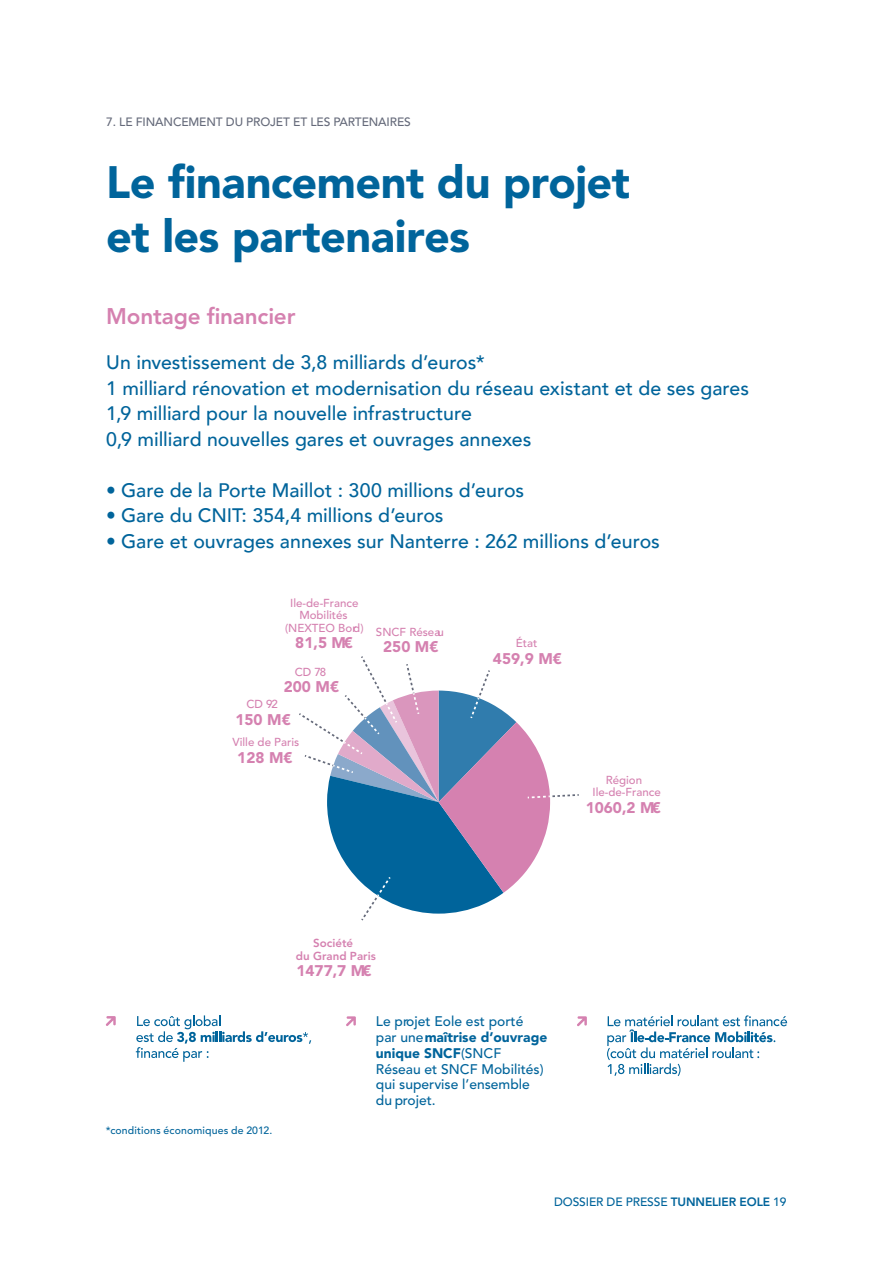
<style>
.page{position:relative;width:893px;height:1263px;background:#fff}
.page>*{position:absolute;margin:0;border:0;box-sizing:border-box;transform-origin:0 0}
.t1{font:900 45px/54px "Avenir LT Std";letter-spacing:-.015em;color:#00649b}
.t2{font:800 22.5px "Avenir LT Std";letter-spacing:-.01em;color:#d581b0}
.t3{font:500 19.5px/25.5px "Avenir";color:#00649b}
.t4{font:900 15.3px "Avenir LT Std";color:#d581b0}
.t5{font:500 13.8px/15.8px "Avenir LT Std";color:#00649b}
.t6{font:500 12px "Avenir LT Std";letter-spacing:-.01em;color:#656a7a}
.t7{font:500 12px "Avenir LT Std";letter-spacing:-.01em;color:#00649b}
.t8{font:500 11.55px/12.8px "Avenir LT Std";color:#d581b0;text-align:center}
.t9{font:800 11.55px/12.8px "Avenir LT Std";color:#d581b0;text-align:center}
.t10{font:500 10.5px "Avenir LT Std";letter-spacing:.015em;color:#00649b}
.s1{font-weight:900}
.s2{font-weight:800}
</style>
<div class="page">
<svg style="left:299px;top:656px;width:280px;height:264px"></svg>
<svg style="left:346px;top:1016px;width:10px;height:10px"></svg>
<svg style="left:607px;top:1015px;width:180px;height:61px"></svg>
<svg style="left:577px;top:1016px;width:10px;height:10px"></svg>
<svg style="left:136px;top:1015px;width:175px;height:47px"></svg>
<svg style="left:106px;top:1016px;width:10px;height:10px"></svg>
<p class="t6" style="left:106px;top:114px;width:306px">7. LE FINANCEMENT DU PROJET ET LES PARTENAIRES</p>
<h1 class="t1" style="left:106px;top:156px;width:525px">Le financement du projet et les partenaires</h1>
<p class="t2" style="left:106px;top:303px;width:191px">Montage financier</p>
<p class="t3" style="left:106px;top:349px;width:644px">Un investissement de 3,8 milliards d’euros*<br>1 milliard rénovation et modernisation du réseau existant et de ses gares 1,9 milliard pour la nouvelle infrastructure<br>0,9 milliard nouvelles gares et ouvrages annexes</p>
<p class="t3" style="left:106px;top:476px;width:419px">• Gare de la Porte Maillot : 300 millions d’euros</p>
<p class="t3" style="left:106px;top:502px;width:339px">• Gare du CNIT: 354,4 millions d’euros</p>
<p class="t3" style="left:106px;top:527px;width:555px">• Gare et ouvrages annexes sur Nanterre : 262 millions d’euros</p>
<p class="t8" style="left:285px;top:597px;width:80px">Ile-de-France<br>Mobilités (NEXTEO Bord)</p>
<p class="t4" style="left:295px;top:634px;width:59px">81,5 M€</p>
<p class="t8" style="left:295px;top:666px;width:33px">CD 78</p>
<p class="t4" style="left:284px;top:677px;width:57px">200 M€</p>
<p class="t8" style="left:246px;top:698px;width:33px">CD 92</p>
<p class="t4" style="left:235px;top:710px;width:57px">150 M€</p>
<p class="t8" style="left:232px;top:736px;width:68px">Ville de Paris</p>
<p class="t4" style="left:237px;top:748px;width:57px">128 M€</p>
<p class="t8" style="left:376px;top:626px;width:69px">SNCF Réseau</p>
<p class="t4" style="left:383px;top:638px;width:57px">250 M€</p>
<p class="t8" style="left:516px;top:637px;width:23px">État</p>
<p class="t4" style="left:493px;top:649px;width:71px">459,9 M€</p>
<p class="t8" style="left:592px;top:774px;width:70px">Région<br>Ile-de-France</p>
<p class="t4" style="left:586px;top:798px;width:77px">1060,2 M€</p>
<p class="t10" style="left:106px;top:1125px;width:168px">*conditions économiques de 2012.</p>
<p class="t9" style="left:296px;top:937px;width:81px">Société<br>du Grand Paris</p>
<p class="t4" style="left:296px;top:961px;width:77px">1477,7 M€</p>
<p class="t5" style="left:376px;top:1014px;width:173px">Le projet Eole est porté par une <span class="s1">maîtrise d’ouvrage unique SNCF</span>(SNCF<br>Réseau et SNCF Mobilités) qui supervise l’ensemble du projet.</p>
<p class="t7" style="left:554px;top:1195px;width:234px">DOSSIER DE PRESSE <span class="s2">TUNNELIER EOLE</span> 19</p>
</div>
